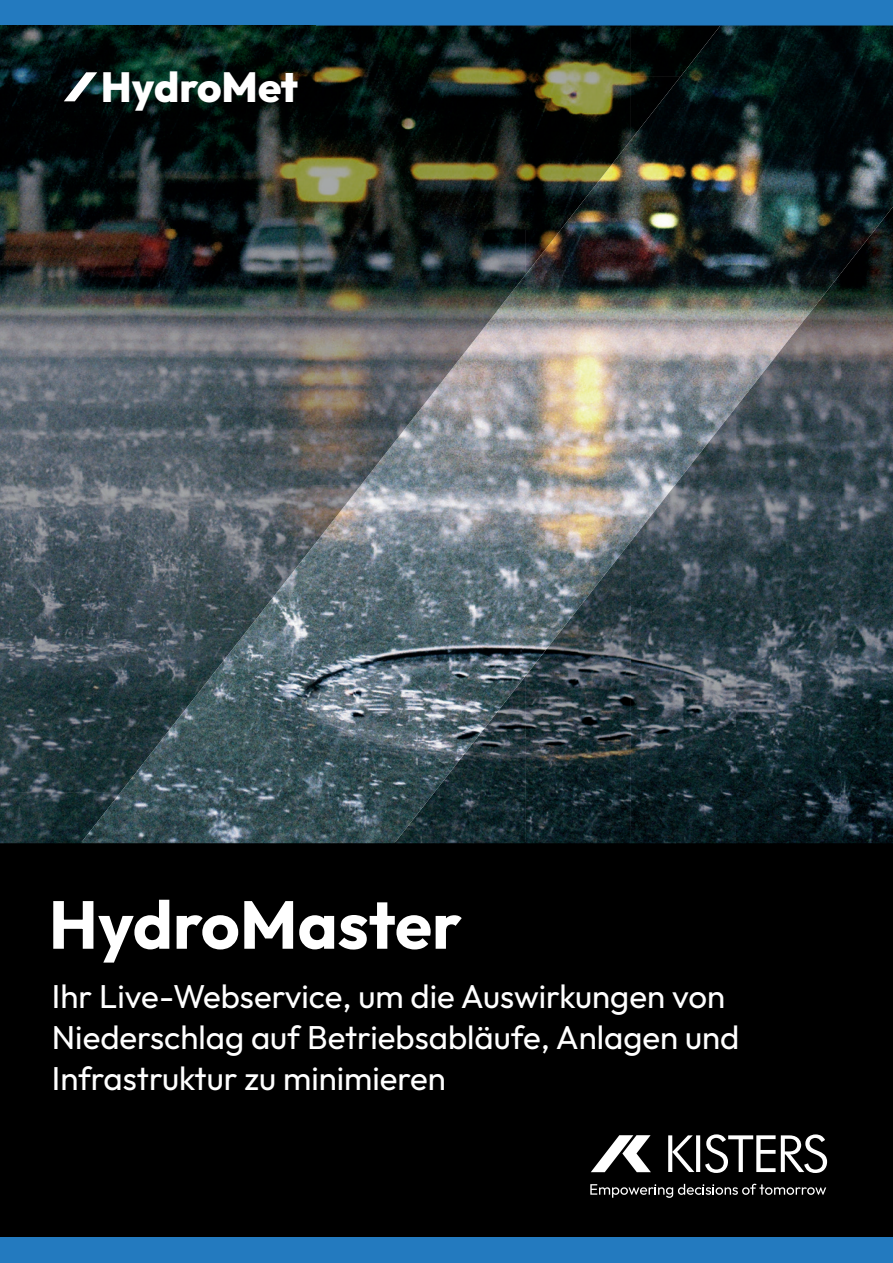
<style>
.page{position:relative;width:893px;height:1263px;background:#fff}
.page>*{position:absolute;margin:0;border:0;box-sizing:border-box;transform-origin:0 0}
.t1{font:700 67.5px "Outfit";color:#fff}
.t2{font:800 42px "Outfit";color:#fff}
.t3{font:33px/41.1px "Outfit";color:#fff}
</style>
<div class="page">
<div style="left:0;top:842px;width:893px;height:421px;background:#000"></div>
<div style="left:0;top:0;width:893px;height:26px;background:#237abf"></div>
<div style="left:0;top:1237px;width:893px;height:26px;background:#237abf"></div>
<svg style="left:668px;top:1135px;width:27px;height:37px"></svg>
<svg style="left:696px;top:1135px;width:4px;height:37px"></svg>
<svg style="left:705px;top:1134px;width:123px;height:39px"></svg>
<svg style="left:591px;top:1135px;width:60px;height:37px"></svg>
<svg style="left:590px;top:1184px;width:236px;height:14px"></svg>
<img style="left:121px;top:26px;width:772px;height:817px">
<svg style="left:0;top:843px;width:871px;height:1px"></svg>
<img style="left:0;top:26px;width:631px;height:204px">
<img style="left:630px;top:26px;width:90px;height:51px">
<img style="left:630px;top:76px;width:51px;height:65px">
<img style="left:840px;top:207px;width:53px;height:636px">
<img style="left:0;top:230px;width:315px;height:409px">
<img style="left:315px;top:230px;width:211px;height:153px">
<img style="left:525px;top:230px;width:36px;height:45px">
<img style="left:788px;top:273px;width:53px;height:570px">
<img style="left:735px;top:340px;width:53px;height:503px">
<img style="left:315px;top:383px;width:105px;height:103px">
<img style="left:420px;top:383px;width:21px;height:27px">
<img style="left:683px;top:407px;width:53px;height:436px">
<img style="left:630px;top:474px;width:53px;height:369px">
<img style="left:315px;top:485px;width:46px;height:59px">
<img style="left:578px;top:541px;width:53px;height:302px">
<img style="left:525px;top:608px;width:53px;height:235px">
<img style="left:0;top:639px;width:210px;height:154px">
<img style="left:210px;top:639px;width:31px;height:39px">
<img style="left:473px;top:676px;width:53px;height:167px">
<img style="left:420px;top:743px;width:53px;height:100px">
<img style="left:0;top:792px;width:121px;height:51px">
<img style="left:394px;top:810px;width:26px;height:33px">
<svg style="left:64px;top:72px;width:33px;height:29px"></svg>
<p class="t2" style="left:101px;top:63px;width:199px">HydroMet</p>
<h1 class="t1" style="left:49px;top:887px;width:415px">HydroMaster</h1>
<p class="t3" style="left:52px;top:975px;width:689px">Ihr Live-Webservice, um die Auswirkungen von<br>Niederschlag auf Betriebsabläufe, Anlagen und<br>Infrastruktur zu minimieren</p>
</div>
